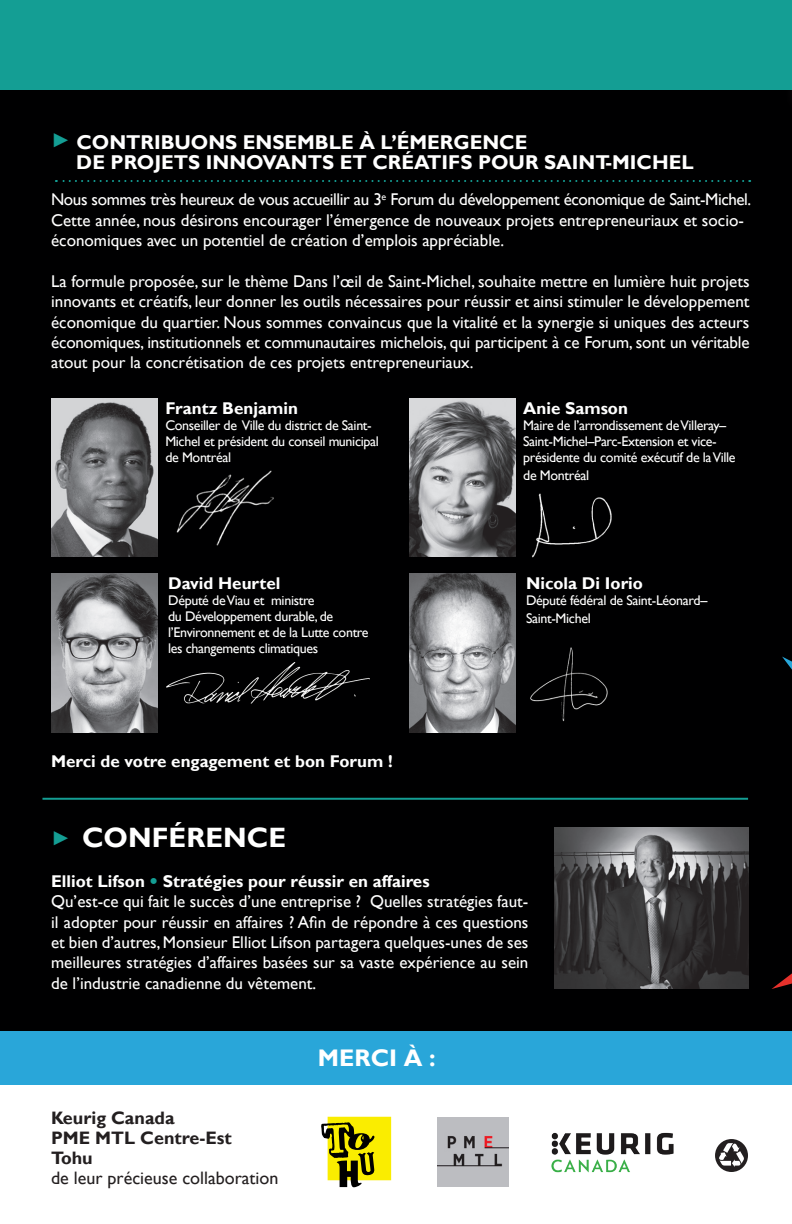
<style>
.page{position:relative;width:792px;height:1224px;background:#fff}
.page>*{position:absolute;margin:0;border:0;box-sizing:border-box;transform-origin:0 0}
.t1{font:700 28px "Gill Sans";color:#fff}
.t2{font:700 24px "Gill Sans";color:#fff}
.t3{font:700 20px "Gill Sans";color:#fff}
.t4{font:700 18px "Gill Sans";color:#231f20}
.t5{font:18px "Gill Sans";color:#231f20}
.t6{font:17px/20.4px "Gill Sans";color:#fff;text-align:justify}
.t7{font:700 17px "Gill Sans";color:#fff}
.t8{font:17px "Gill Sans";letter-spacing:-.025em;color:#fff}
.t9{font:14px/16px "Gill Sans";letter-spacing:-.025em;color:#fff}
.s1{font-family:"Arial";font-weight:400;color:#149e94}
.s2{font-family:"Arial";font-weight:400;font-size:20px;color:#149e94}
.s3{font-family:"Avenir";font-weight:900;color:#149e94}
</style>
<div class="page">
<div style="left:0;top:66px;width:792px;height:1005px;background:#000001"></div>
<div style="left:0;top:0;width:792px;height:89px;background:#149e94"></div>
<div style="left:774px;top:1031px;width:18px;height:54px;background:#29a6d9"></div>
<div style="left:0;top:1031px;width:790px;height:54px;background:#29a6d9"></div>
<hr style="left:42px;top:798px;width:706px;height:2px;background:#149e94">
<svg style="left:56px;top:180px;width:687px;height:2px"></svg>
<img style="left:437px;top:1118px;width:72px;height:68px">
<img style="left:551px;top:1132px;width:123px;height:40px">
<svg style="left:321px;top:1117px;width:70px;height:71px;background:#b7b028"></svg>
<div style="left:715px;top:1139px;width:33px;height:33px;background:#231f20;border-radius:50%"></div>
<svg style="left:719px;top:1143px;width:25px;height:24px"></svg>
<svg style="left:771px;top:973px;width:21px;height:16px"></svg>
<svg style="left:782px;top:657px;width:10px;height:13px"></svg>
<img style="left:532px;top:493px;width:80px;height:65px">
<img style="left:409px;top:398px;width:107px;height:158px">
<img style="left:176px;top:470px;width:98px;height:76px">
<img style="left:51px;top:398px;width:107px;height:158px">
<img style="left:167px;top:663px;width:203px;height:41px">
<img style="left:51px;top:574px;width:107px;height:158px">
<img style="left:554px;top:828px;width:195px;height:161px">
<img style="left:530px;top:647px;width:78px;height:75px">
<img style="left:409px;top:574px;width:107px;height:158px">
<p class="t3" style="left:51px;top:130px;width:478px"><span class="s1">►</span> CONTRIBUONS ENSEMBLE À L’ÉMERGENCE</p>
<p class="t3" style="left:76px;top:150px;width:619px">DE PROJETS INNOVANTS ET CRÉATIFS POUR SAINT-MICHEL</p>
<p class="t8" style="left:51px;top:190px;width:702px">Nous sommes très heureux de vous accueillir au 3<sup>e</sup> Forum du développement économique de Saint-Michel.</p>
<p class="t6" style="left:51px;top:210px;width:694px">Cette année, nous désirons encourager l’émergence de nouveaux projets entrepreneuriaux et socio-</p>
<p class="t6" style="left:51px;top:230px;width:455px">économiques avec un potentiel de création d’emplois appréciable.</p>
<p class="t6" style="left:51px;top:271px;width:700px">La formule proposée, sur le thème Dans l’œil de Saint-Michel, souhaite mettre en lumière huit projets innovants et créatifs, leur donner les outils nécessaires pour réussir et ainsi stimuler le développement économique du quartier. Nous sommes convaincus que la vitalité et la synergie si uniques des acteurs économiques, institutionnels et communautaires michelois, qui participent à ce Forum, sont un véritable</p>
<p class="t6" style="left:51px;top:353px;width:424px">atout pour la concrétisation de ces projets entrepreneuriaux.</p>
<p class="t7" style="left:165px;top:398px;width:134px">Frantz Benjamin</p>
<p class="t9" style="left:165px;top:417px;width:208px">Conseiller de Ville du district de Saint-</p>
<p class="t9" style="left:165px;top:433px;width:215px">Michel et président du conseil municipal de Montréal</p>
<p class="t7" style="left:168px;top:573px;width:114px">David Heurtel</p>
<p class="t9" style="left:168px;top:593px;width:148px">Député de Viau et ministre</p>
<p class="t9" style="left:168px;top:609px;width:167px">du Développement durable, de</p>
<p class="t9" style="left:168px;top:625px;width:202px">l’Environnement et de la Lutte contre</p>
<p class="t9" style="left:168px;top:641px;width:152px">les changements climatiques</p>
<p class="t7" style="left:51px;top:751px;width:343px">Merci de votre engagement et bon Forum !</p>
<p class="t7" style="left:523px;top:398px;width:106px">Anie Samson</p>
<p class="t9" style="left:523px;top:417px;width:204px">Maire de l’arrondissement de Villeray–<br>Saint-Michel–Parc-Extension et vice-</p>
<p class="t9" style="left:523px;top:448px;width:214px;line-height:18px">présidente du comité exécutif de la Ville de Montréal</p>
<p class="t7" style="left:526px;top:573px;width:118px">Nicola Di Iorio</p>
<p class="t9" style="left:526px;top:592px;width:183px;line-height:18px">Député fédéral de Saint-Léonard–<br>Saint-Michel</p>
<p class="t1" style="left:51px;top:820px;width:237px"><span class="s2">►</span> CONFÉRENCE</p>
<p class="t7" style="left:51px;top:871px;width:380px">Elliot Lifson <span class="s3">•</span> Stratégies pour réussir en affaires</p>
<p class="t6" style="left:51px;top:891px;width:479px">Qu’est-ce qui fait le succès d’une entreprise ? Quelles stratégies faut&shy;il adopter pour réussir en affaires ? Afin de répondre à ces questions et bien d’autres, Monsieur Elliot Lifson partagera quelques-unes de ses meilleures stratégies d’affaires basées sur sa vaste expérience au sein de l’industrie canadienne du vêtement.</p>
<p class="t4" style="left:51px;top:1107px;width:125px">Keurig Canada</p>
<p class="t4" style="left:51px;top:1127px;width:182px">PME MTL Centre-Est</p>
<p class="t4" style="left:51px;top:1147px;width:43px">Tohu</p>
<p class="t5" style="left:51px;top:1168px;width:229px">de leur précieuse collaboration</p>
<p class="t2" style="left:318px;top:1044px;width:119px">MERCI À :</p>
</div>
